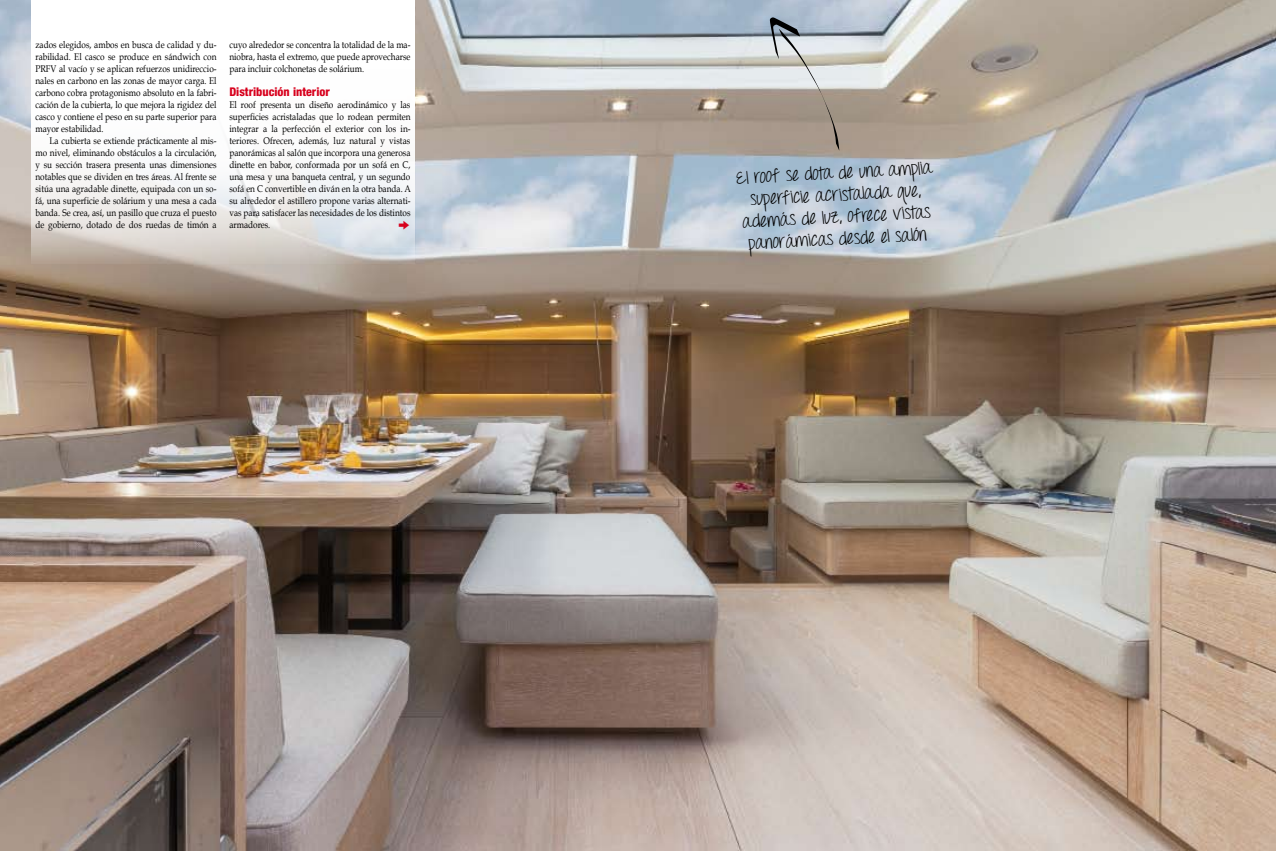
<style>
.page{position:relative;width:1276px;height:851px;background:#fff}
.page>*{position:absolute;margin:0;border:0;box-sizing:border-box;transform-origin:0 0}
.t1{font:18px/22px "Throw My Hands Upinthe Air";color:#000;text-align:center}
.t2{font:800 condensed 12px "Helvetica Neue LT Std";color:#d7001c}
.t3{font:9.7px/12px "Book Antiqua";color:#000;text-align:justify;scale:.85 1}
</style>
<div class="page">
<img style="left:0;top:0;width:1276px;height:850px">
<svg style="left:31px;top:0;width:383px;height:264px"></svg>
<svg style="left:770px;top:17px;width:69px;height:134px;background:#b2aeaa"></svg>
<svg style="left:399px;top:221px;width:10px;height:8px"></svg>
<p class="t3" style="left:35px;top:39px;width:215px">zados elegidos, ambos en busca de calidad y du&shy;rabilidad. El casco se produce en sándwich con PRFV al vacío y se aplican refuerzos unidireccio&shy;nales en carbono en las zonas de mayor carga. El carbono cobra protagonismo absoluto en la fabri&shy;cación de la cubierta, lo que mejora la rigidez del casco y contiene el peso en su parte superior para mayor estabilidad.</p>
<p class="t3" style="left:35px;top:135px;width:215px;text-indent:14px">La cubierta se extiende prácticamente al mis&shy;mo nivel, eliminando obstáculos a la circulación, y su sección trasera presenta unas dimensiones notables que se dividen en tres áreas. Al frente se sitúa una agradable dinette, equipada con un so&shy;fá, una superficie de solárium y una mesa a cada banda. Se crea, así, un pasillo que cruza el puesto de gobierno, dotado de dos ruedas de timón a</p>
<p class="t3" style="left:229px;top:39px;width:215px">cuyo alrededor se concentra la totalidad de la ma&shy;niobra, hasta el extremo, que puede aprovecharse para incluir colchonetas de solárium.</p>
<p class="t2" style="left:229px;top:84px;width:102px">Distribución interior</p>
<p class="t3" style="left:229px;top:99px;width:215px">El roof presenta un diseño aerodinámico y las superficies acristaladas que lo rodean permiten integrar a la perfección el exterior con los in&shy;teriores. Ofrecen, además, luz natural y vistas panorámicas al salón que incorpora una generosa dinette en babor, conformada por un sofá en C, una mesa y una banqueta central, y un segundo sofá en C convertible en diván en la otra banda. A su alrededor el astillero propone varias alternati&shy;vas para satisfacer las necesidades de los distintos armadores.</p>
<h1 class="t1" style="left:736px;top:168px;width:198px;rotate:-3deg">El roof se dota de una amplia superficie acristalada que, además de luz, ofrece vistas panorámicas desde el salón</h1>
</div>
